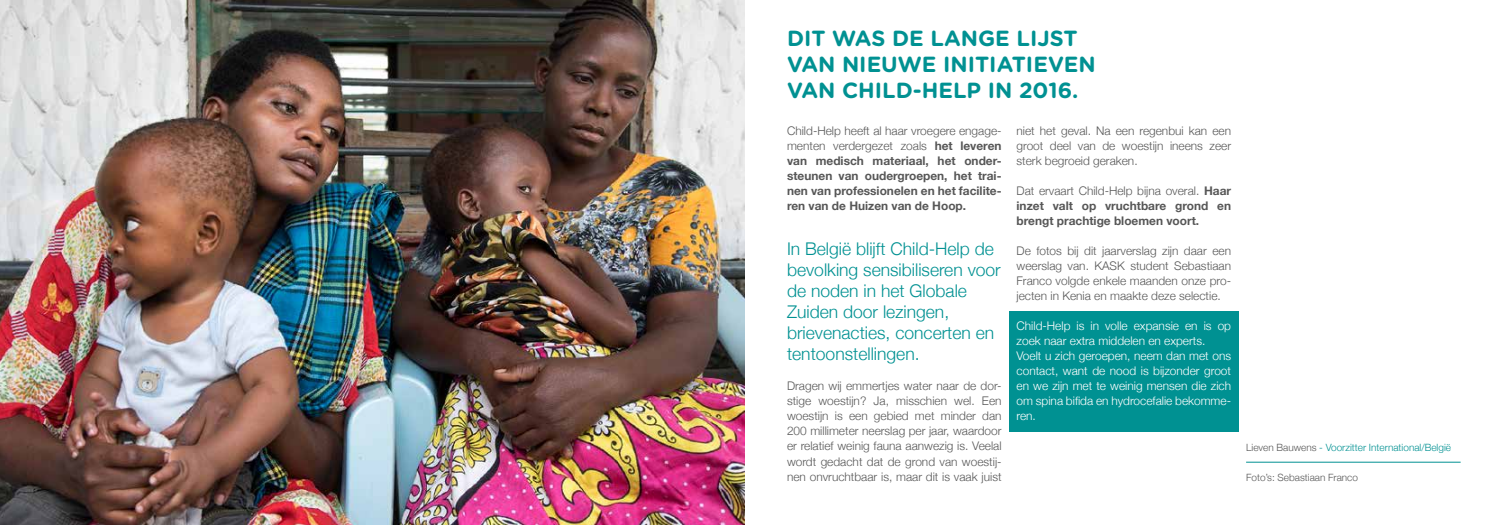
<style>
.page{position:relative;width:1489px;height:525px;background:#fff}
.page>*{position:absolute;margin:0;border:0;box-sizing:border-box;transform-origin:0 0}
.t1{font:700 21.88px/26.2px "Gotham Rounded";color:#009192}
.t2{font:300 17.5px/21px "Helvetica Neue";color:#009192}
.t3{font:300 11.88px/15px "Helvetica Neue";color:#575757;text-align:justify}
.t4{font:700 11.88px/15px "Helvetica Neue";color:#575757;text-align:justify}
.t5{font:300 11.88px/15px "Helvetica Neue";color:#fff}
.t6{font:300 10px "Helvetica Neue";color:#009192}
.t7{font:300 10px "Helvetica Neue";color:#575757}
.s1{font-weight:300}
.s2{color:#575757}
</style>
<div class="page">
<div style="left:1009px;top:311px;width:229px;height:120px;background:#009192"></div>
<img style="left:0;top:0;width:744px;height:524px">
<hr style="left:1245px;top:461px;width:215px;height:1px;background:#009192">
<h1 class="t1" style="left:787px;top:24px;width:310px">DIT WAS DE LANGE LIJST<br>VAN NIEUWE INITIATIEVEN<br>VAN CHILD-HELP IN 2016.</h1>
<p class="t4" style="left:787px;top:124px;width:216px"><span class="s1">Child-Help heeft al haar vroegere engage&shy;menten verdergezet zoals</span> het leveren van medisch materiaal, het onder&shy;steunen van oudergroepen, het trai&shy;nen van professionelen en het facilite&shy;ren van de Huizen van de Hoop.</p>
<h2 class="t2" style="left:787px;top:237px;width:215px">In België blijft Child-Help de bevolking sensibiliseren voor de noden in het Globale<br>Zuiden door lezingen, brievenacties, concerten en tentoonstellingen.</h2>
<p class="t3" style="left:787px;top:377px;width:216px">Dragen wij emmertjes water naar de dor&shy;stige woestijn? Ja, misschien wel. Een woestijn is een gebied met minder dan 200 millimeter neerslag per jaar, waardoor er relatief weinig fauna aanwezig is. Veelal wordt gedacht dat de grond van woestij&shy;nen onvruchtbaar is, maar dit is vaak juist</p>
<p class="t3" style="left:1016px;top:122px;width:216px">niet het geval. Na een regenbui kan een groot deel van de woestijn ineens zeer sterk begroeid geraken.</p>
<p class="t4" style="left:1016px;top:184px;width:216px"><span class="s1">Dat ervaart Child-Help bijna overal.</span> Haar inzet valt op vruchtbare grond en brengt prachtige bloemen voort.</p>
<p class="t3" style="left:1016px;top:242px;width:216px">De fotos bij dit jaarverslag zijn daar een weerslag van. KASK student Sebastiaan Franco volgde enkele maanden onze pro&shy;jecten in Kenia en maakte deze selectie.</p>
<p class="t5" style="left:1016px;top:317px;width:216px">Child-Help is in volle expansie en is op zoek naar extra middelen en experts.<br>Voelt u zich geroepen, neem dan met ons contact, want de nood is bijzonder groot en we zijn met te weinig mensen die zich om spina bifida en hydrocefalie bekomme&shy;ren.</p>
<p class="t6" style="left:1245px;top:438px;width:206px"><span class="s2">Lieven Bauwens</span> - Voorzitter International/België</p>
<p class="t7" style="left:1245px;top:468px;width:113px">Foto’s: Sebastiaan Franco</p>
</div>
